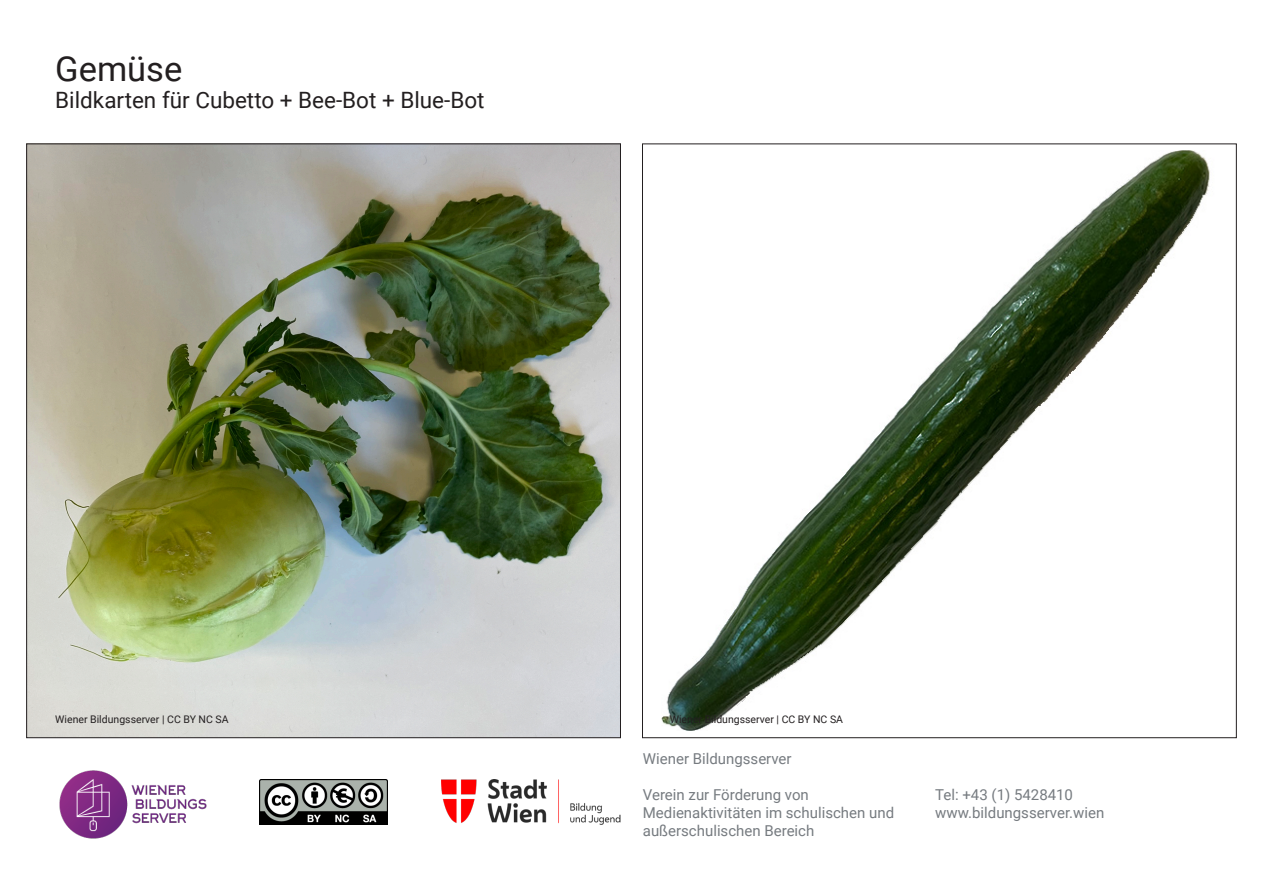
<style>
.page{position:relative;width:1263px;height:893px;background:#fff}
.page>*{position:absolute;margin:0;border:0;box-sizing:border-box;transform-origin:0 0}
.t1{font:34.5px "Roboto";color:#231f20}
.t2{font:22.5px "Roboto";color:#231f20}
.t3{font:15px/18px "Roboto";color:#767b80}
.t4{font:10.5px "Roboto";color:#231f20}
</style>
<div class="page">
<img style="left:59px;top:770px;width:148px;height:69px">
<img style="left:259px;top:780px;width:128px;height:44px">
<img style="left:442px;top:780px;width:178px;height:44px">
<img style="left:661px;top:150px;width:549px;height:580px">
<img style="left:28px;top:146px;width:591px;height:590px">
<h1 class="t1" style="left:55px;top:45px;width:129px">Gemüse</h1>
<h2 class="t2" style="left:55px;top:84px;width:431px">Bildkarten für Cubetto + Bee-Bot + Blue-Bot</h2>
<p class="t4" style="left:55px;top:712px;width:175px">Wiener Bildungsserver | CC BY NC SA</p>
<p class="t4" style="left:670px;top:712px;width:175px">Wiener Bildungsserver | CC BY NC SA</p>
<p class="t3" style="left:643px;top:749px;width:150px">Wiener Bildungsserver</p>
<p class="t3" style="left:643px;top:785px;width:253px">Verein zur Förderung von<br>Medienaktivitäten im schulischen und außerschulischen Bereich</p>
<p class="t3" style="left:935px;top:785px;width:170px">Tel: +43 (1) 5428410 www.bildungsserver.wien</p>
</div>
